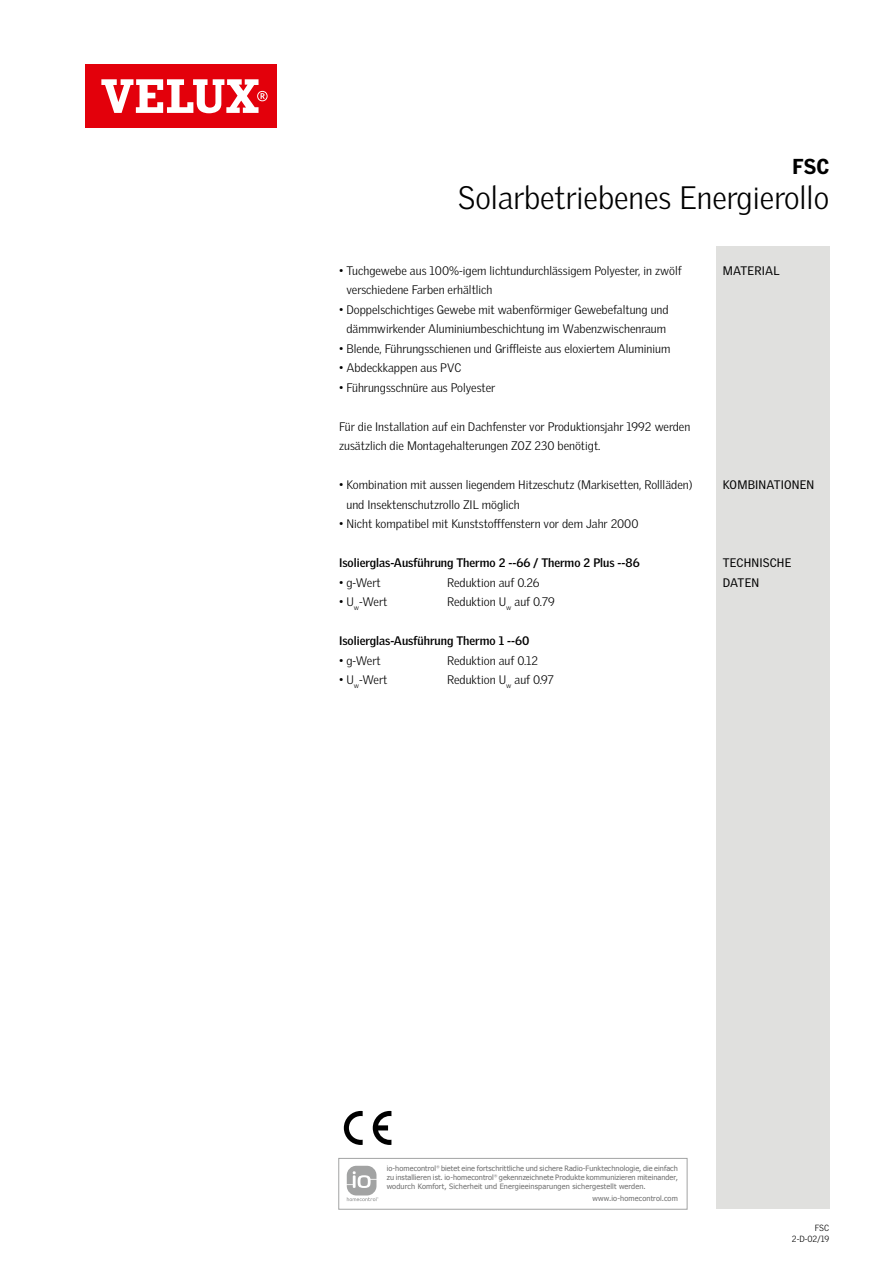
<style>
.page{position:relative;width:893px;height:1263px;background:#fff}
.page>*{position:absolute;margin:0;border:0;box-sizing:border-box;transform-origin:0 0}
.t1{font:300 31.5px "Velux Gothic";color:#000}
.t2{font:900 21px "Velux Gothic";color:#000}
.t3{font:300 12px/19.5px "Velux Gothic";color:#000}
.t4{font:700 12px "Velux Gothic";color:#000}
.t5{font:12px/19.5px "Velux Gothic";letter-spacing:.01em;color:#000}
.t6{font:300 8.7px/10.5px "Velux Gothic";letter-spacing:-.01em;color:#000;text-align:right}
.t7{font:7.35px/8.9px "Tahoma";letter-spacing:.01em;color:#6e6e6e}
.t8{font:3.45px "Tahoma";color:#6e6e6e}
</style>
<div class="page">
<div style="left:85px;top:64px;width:191px;height:64px;background:#e3000b"></div>
<svg style="left:101px;top:79px;width:167px;height:34px"></svg>
<div style="left:716px;top:247px;width:113px;height:962px;background:#e0e0de"></div>
<svg style="left:373px;top:1111px;width:18px;height:34px"></svg>
<svg style="left:344px;top:1111px;width:19px;height:34px"></svg>
<div style="left:339px;top:1158px;width:348px;height:51px;border:1px solid #a2a3a3"></div>
<svg style="left:347px;top:1166px;width:31px;height:35px"></svg>
<h2 class="t2" style="left:793px;top:153px;width:38px">FSC</h2>
<h1 class="t1" style="left:458px;top:179px;width:373px">Solarbetriebenes Energierollo</h1>
<p class="t3" style="left:346px;top:260px;width:337px;text-indent:-7px">• Tuchgewebe aus 100%-igem lichtundurchlässigem Polyester, in zwölf verschiedene Farben erhältlich</p>
<p class="t3" style="left:339px;top:299px;width:331px;text-align:center">• Doppelschichtiges Gewebe mit wabenförmiger Gewebefaltung und dämmwirkender Aluminiumbeschichtung im Wabenzwischenraum</p>
<p class="t3" style="left:339px;top:338px;width:333px">• Blende, Führungsschienen und Griffleiste aus eloxiertem Aluminium</p>
<p class="t3" style="left:339px;top:358px;width:124px">• Abdeckkappen aus PVC</p>
<p class="t3" style="left:339px;top:377px;width:158px">• Führungsschnüre aus Polyester</p>
<p class="t3" style="left:339px;top:416px;width:353px">Für die Installation auf ein Dachfenster vor Produktionsjahr 1992 werden zusätzlich die Montagehalterungen ZOZ 230 benötigt.</p>
<p class="t3" style="left:346px;top:475px;width:348px;text-indent:-7px">• Kombination mit aussen liegendem Hitzeschutz (Markisetten, Rollläden) und Insektenschutzrollo ZIL möglich</p>
<p class="t3" style="left:339px;top:514px;width:301px">• Nicht kompatibel mit Kunststofffenstern vor dem Jahr 2000</p>
<p class="t4" style="left:339px;top:555px;width:302px">Isolierglas-Ausführung Thermo 2 --66 / Thermo 2 Plus --86</p>
<p class="t3" style="left:339px;top:572px;width:43px">• g-Wert</p>
<p class="t3" style="left:447px;top:572px;width:94px">Reduktion auf 0.26</p>
<p class="t3" style="left:339px;top:592px;width:50px">• U<sub>w</sub>-Wert</p>
<p class="t3" style="left:447px;top:592px;width:109px">Reduktion U<sub>w</sub> auf 0.79</p>
<p class="t4" style="left:339px;top:633px;width:192px">Isolierglas-Ausführung Thermo 1 --60</p>
<p class="t3" style="left:339px;top:650px;width:43px">• g-Wert</p>
<p class="t3" style="left:447px;top:650px;width:93px">Reduktion auf 0.12</p>
<p class="t3" style="left:339px;top:670px;width:50px">• U<sub>w</sub>-Wert</p>
<p class="t3" style="left:447px;top:670px;width:108px">Reduktion U<sub>w</sub> auf 0.97</p>
<p class="t5" style="left:723px;top:260px;width:58px">MATERIAL</p>
<p class="t5" style="left:723px;top:475px;width:93px">KOMBINATIONEN</p>
<p class="t5" style="left:723px;top:553px;width:70px">TECHNISCHE<br>DATEN</p>
<p class="t7" style="left:387px;top:1164px;width:51px">io-homecontrol</p>
<p class="t8" style="left:436px;top:1164px;width:5px">®</p>
<p class="t7" style="left:387px;top:1164px;width:293px;text-indent:54px">bietet eine fortschrittliche und sichere Radio-Funktechnologie, die einfach zu installieren ist. io-homecontrol</p>
<p class="t8" style="left:494px;top:1173px;width:5px">®</p>
<p class="t7" style="left:387px;top:1173px;width:293px;text-indent:112px">gekennzeichnete Produkte kommunizieren miteinander, wodurch Komfort, Sicherheit und Energieeinsparungen sichergestellt werden.</p>
<p class="t7" style="left:593px;top:1193px;width:87px">www.io-homecontrol.com</p>
<p class="t6" style="left:792px;top:1223px;width:39px">FSC<br>2-D-02/19</p>
</div>
